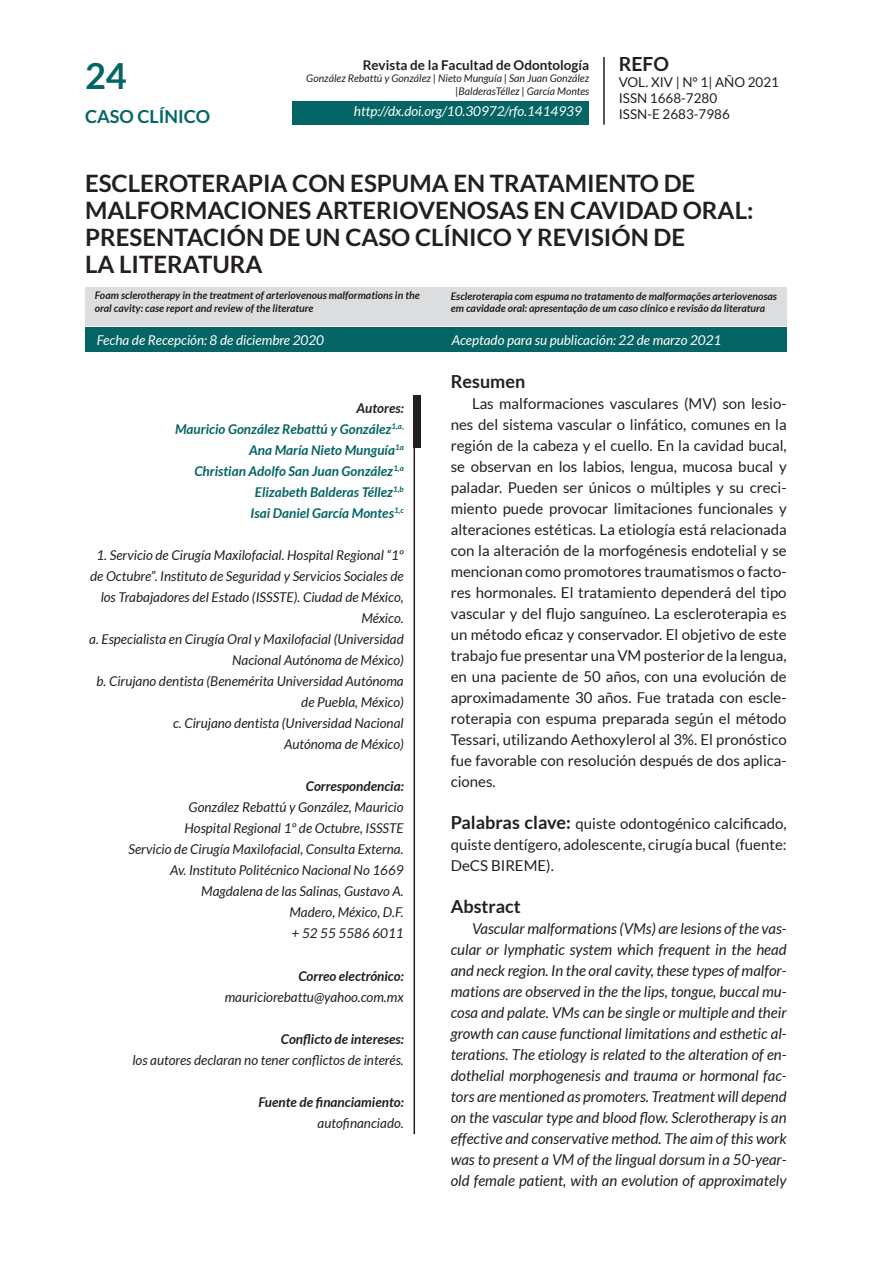
<style>
.page{position:relative;width:893px;height:1263px;background:#fff}
.page>*{position:absolute;margin:0;border:0;box-sizing:border-box;transform-origin:0 0}
.t1{font:700 36px "Lato";color:#056564}
.t2{font:700 24px/27px "Lato";color:#231f20}
.t3{font:700 19.5px "Lato";color:#231f20}
.t4{font:700 18px "Lato";color:#231f20}
.t5{font:700 18px "Lato";color:#056564}
.t6{font:15px/21px "Lato";color:#231f20;text-align:justify}
.t7{font:italic 15px/21px "Lato";color:#231f20;text-align:justify}
.t8{font:italic 13.5px/21px "Lato";color:#231f20;text-align:right}
.t9{font:italic 700 13.5px/21px "Lato";color:#056564;text-align:right}
.t10{font:italic 13.5px "Lato";color:#fff}
.t11{font:italic 700 13.5px "Lato";color:#231f20}
.t12{font:13.5px/16.2px "Lato";color:#231f20}
.t13{font:700 13.5px "Lato";color:#231f20}
.t14{font:italic 700 10.5px/12.6px "Lato";color:#231f20}
.t15{font:italic 10.5px/12.6px "Lato";color:#231f20;text-align:right}
.s1{color:#231f20}
.s2{font-weight:700;font-size:18px}
</style>
<div class="page">
<div style="left:85px;top:328px;width:702px;height:24px;background:#056564"></div>
<div style="left:85px;top:287px;width:702px;height:39px;background:#dcdddf"></div>
<hr style="left:414px;top:395px;width:1px;height:739px;background:#231f20">
<div style="left:413px;top:395px;width:8px;height:53px;background:#231f20"></div>
<div style="left:293px;top:101px;width:296px;height:23px;background:#056564"></div>
<hr style="left:603px;top:57px;width:2px;height:68px;background:#231f20">
<h1 class="t1" style="left:85px;top:55px;width:43px">24</h1>
<p class="t5" style="left:85px;top:107px;width:127px">CASO CLÍNICO</p>
<p class="t13" style="left:363px;top:57px;width:228px">Revista de la Facultad de Odontología</p>
<p class="t15" style="left:306px;top:73px;width:285px">González Rebattú y González | Nieto Munguía | San Juan González |BalderasTéllez | García Montes</p>
<p class="t10" style="left:354px;top:104px;width:229px">http://dx.doi.org/10.30972/rfo.1414939</p>
<h3 class="t3" style="left:619px;top:52px;width:52px">REFO</h3>
<p class="t12" style="left:619px;top:74px;width:162px">VOL. XIV | N° 1| AÑO 2021<br>ISSN 1668-7280<br>ISSN-E 2683-7986</p>
<h2 class="t2" style="left:85px;top:169px;width:670px">ESCLEROTERAPIA CON ESPUMA EN TRATAMIENTO DE MALFORMACIONES ARTERIOVENOSAS EN CAVIDAD ORAL:<br>PRESENTACIÓN DE UN CASO CLÍNICO Y REVISIÓN DE<br>LA LITERATURA</h2>
<p class="t14" style="left:95px;top:289px;width:326px">Foam sclerotherapy in the treatment of arteriovenous malformations in the oral cavity: case report and review of the literature</p>
<p class="t14" style="left:451px;top:290px;width:328px">Escleroterapia com espuma no tratamento de malformações arteriovenosas em cavidade oral: apresentação de um caso clínico e revisão da literatura</p>
<p class="t10" style="left:97px;top:333px;width:229px">Fecha de Recepción: 8 de diciembre 2020</p>
<p class="t10" style="left:452px;top:333px;width:271px">Aceptado para su publicación: 22 de marzo 2021</p>
<p class="t9" style="left:175px;top:397px;width:230px"><span class="s1">Autores:<br></span>Mauricio González Rebattú y González<sup>1,a,<br></sup>Ana María Nieto Munguía<sup>1a<br></sup>Christian Adolfo San Juan González<sup>1,a<br></sup>Elizabeth Balderas Téllez<sup>1,b<br></sup>Isai Daniel García Montes<sup>1,c</sup></p>
<p class="t8" style="left:89px;top:545px;width:316px">1. Servicio de Cirugía Maxilofacial. Hospital Regional “1º de Octubre”. Instituto de Seguridad y Servicios Sociales de los Trabajadores del Estado (ISSSTE). Ciudad de México, México.<br>a. Especialista en Cirugía Oral y Maxilofacial (Universidad Nacional Autónoma de México)<br>b. Cirujano dentista (Benemérita Universidad Autónoma de Puebla, México)<br>c. Cirujano dentista (Universidad Nacional<br>Autónoma de México)</p>
<p class="t11" style="left:306px;top:779px;width:99px">Correspondencia:</p>
<p class="t8" style="left:129px;top:797px;width:277px">González Rebattú y González, Mauricio<br>Hospital Regional 1º de Octubre, ISSSTE<br>Servicio de Cirugía Maxilofacial, Consulta Externa.<br>Av. Instituto Politécnico Nacional No 1669<br>Magdalena de las Salinas, Gustavo A.<br>Madero, México, D.F.<br>+ 52 55 5586 6011</p>
<p class="t11" style="left:298px;top:968px;width:107px">Correo electrónico:</p>
<p class="t8" style="left:225px;top:986px;width:181px">mauriciorebattu@yahoo.com.mx</p>
<p class="t11" style="left:281px;top:1031px;width:124px">Conflicto de intereses:</p>
<p class="t8" style="left:132px;top:1050px;width:273px">los autores declaran no tener conflictos de interés.</p>
<p class="t11" style="left:258px;top:1094px;width:147px">Fuente de financiamiento:</p>
<p class="t8" style="left:318px;top:1113px;width:88px">autofinanciado.</p>
<p class="t4" style="left:451px;top:371px;width:76px">Resumen</p>
<p class="t6" style="left:451px;top:393px;width:337px;text-indent:21px">Las malformaciones vasculares (MV) son lesio&shy;nes del sistema vascular o linfático, comunes en la región de la cabeza y el cuello. En la cavidad bucal, se observan en los labios, lengua, mucosa bucal y paladar. Pueden ser únicos o múltiples y su creci&shy;miento puede provocar limitaciones funcionales y alteraciones estéticas. La etiología está relacionada con la alteración de la morfogénesis endotelial y se mencionan como promotores traumatismos o facto&shy;res hormonales. El tratamiento dependerá del tipo vascular y del flujo sanguíneo. La escleroterapia es un método eficaz y conservador. El objetivo de este trabajo fue presentar una VM posterior de la lengua, en una paciente de 50 años, con una evolución de aproximadamente 30 años. Fue tratada con escle&shy;roterapia con espuma preparada según el método Tessari, utilizando Aethoxylerol al 3%. El pronóstico fue favorable con resolución después de dos aplica&shy;ciones.</p>
<p class="t6" style="left:451px;top:813px;width:337px"><span class="s2">Palabras clave:</span> quiste odontogénico calcificado, quiste dentígero, adolescente, cirugía bucal (fuente:<br>DeCS BIREME).</p>
<p class="t4" style="left:451px;top:896px;width:71px">Abstract</p>
<p class="t7" style="left:451px;top:919px;width:337px;text-indent:21px">Vascular malformations (VMs) are lesions of the vas&shy;cular or lymphatic system which frequent in the head and neck region. In the oral cavity, these types of malfor&shy;mations are observed in the the lips, tongue, buccal mu&shy;cosa and palate. VMs can be single or multiple and their growth can cause functional limitations and esthetic al&shy;terations. The etiology is related to the alteration of en&shy;dothelial morphogenesis and trauma or hormonal fac&shy;tors are mentioned as promoters. Treatment will depend on the vascular type and blood flow. Sclerotherapy is an effective and conservative method. The aim of this work was to present a VM of the lingual dorsum in a 50-year&shy;old female patient, with an evolution of approximately</p>
</div>
